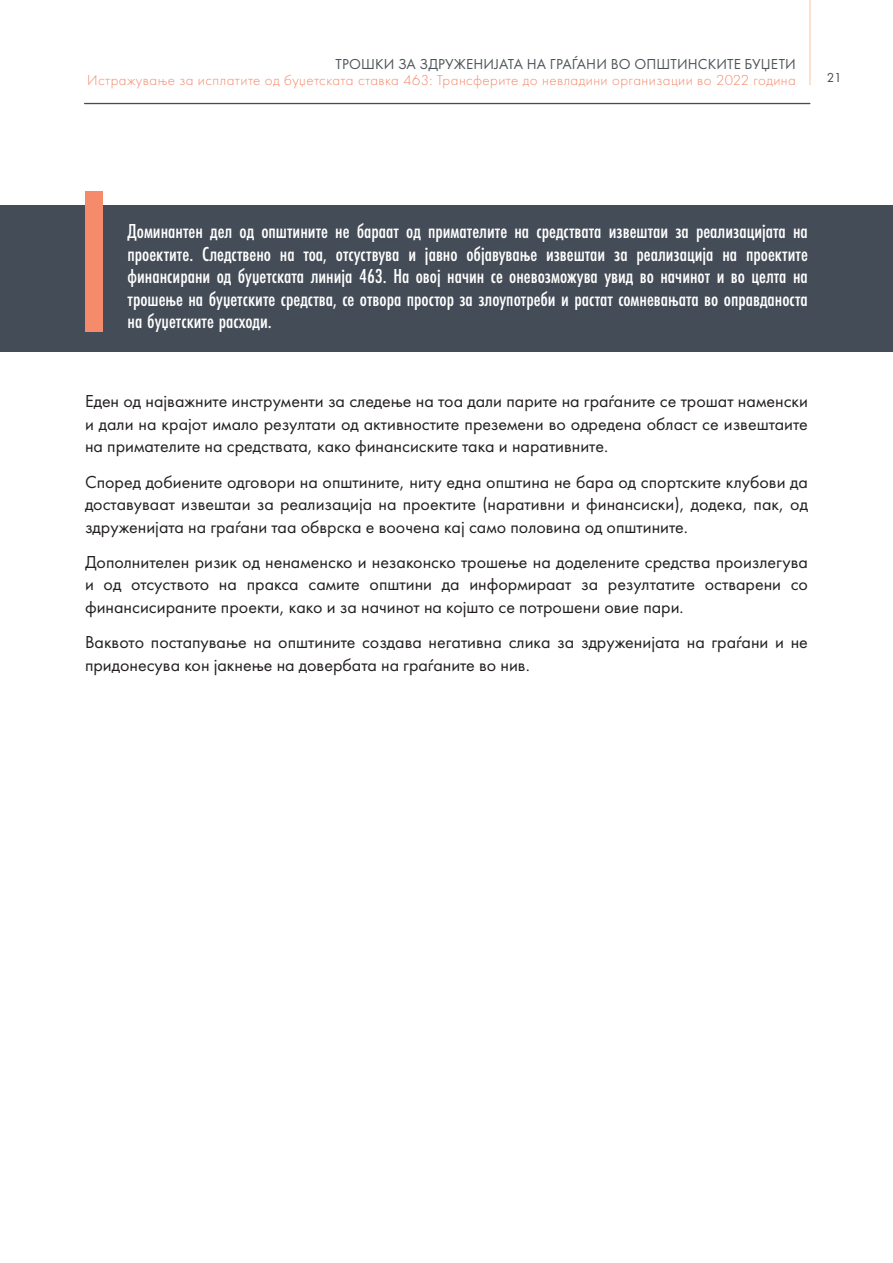
<style>
.page{position:relative;width:893px;height:1263px;background:#fff}
.page>*{position:absolute;margin:0;border:0;box-sizing:border-box;transform-origin:0 0}
.t1{font:500 21px/22.5px "Futura PT Cond";color:#fff;text-align:justify}
.t2{font:18px/22.5px "Futura PT";color:#231f20;text-align:justify}
.t3{font:300 15px "Futura PT";letter-spacing:.03em;color:#f58768}
.t4{font:15px "Futura PT";letter-spacing:.01em;color:#4e555a}
.t5{font:13.5px "Futura PT";color:#444c57}
</style>
<div class="page">
<hr style="left:809px;top:0;width:2px;height:85px;background:#fdd8c0">
<hr style="left:84px;top:103px;width:726px;height:1px;background:#444c57">
<div style="left:0;top:206px;width:893px;height:146px;background:#444c57"></div>
<div style="left:86px;top:191px;width:17px;height:141px;background:#f58b6a"></div>
<p class="t4" style="left:336px;top:55px;width:462px">ТРОШКИ ЗА ЗДРУЖЕНИЈАТА НА ГРАЃАНИ ВО ОПШТИНСКИТЕ БУЏЕТИ</p>
<p class="t3" style="left:87px;top:72px;width:710px">Истражување за исплатите од буџетската ставка 463: Трансферите до невладини организации во 2022 година</p>
<p class="t5" style="left:827px;top:69px;width:17px">21</p>
<p class="t1" style="left:128px;top:220px;width:682px">Доминантен дел од општините не бараат од примателите на средствата извештаи за реализацијата на проектите. Следствено на тоа, отсуствува и јавно објавување извештаи за реализација на проектите финансирани од буџетската линија 463. На овој начин се оневозможува увид во начинот и во целта на трошење на буџетските средства, се отвора простор за злоупотреби и растат сомневањата во оправданоста на буџетските расходи.</p>
<p class="t2" style="left:85px;top:390px;width:724px">Еден од најважните инструменти за следење на тоа дали парите на граѓаните се трошат наменски и дали на крајот имало резултати од активностите преземени во одредена област се извештаите на примателите на средствата, како финансиските така и наративните.</p>
<p class="t2" style="left:85px;top:470px;width:724px">Според добиените одговори на општините, ниту една општина не бара од спортските клубови да доставуваат извештаи за реализација на проектите (наративни и финансиски), додека, пак, од здруженијата на граѓани таа обврска е воочена кај само половина од општините.</p>
<p class="t2" style="left:85px;top:551px;width:724px">Дополнителен ризик од ненаменско и незаконско трошење на доделените средства произлегува и од отсуството на пракса самите општини да информираат за резултатите остварени со финансисираните проекти, како и за начинот на којшто се потрошени овие пари.</p>
<p class="t2" style="left:85px;top:631px;width:724px">Ваквото постапување на општините создава негативна слика за здруженијата на граѓани и не придонесува кон јакнење на довербата на граѓаните во нив.</p>
</div>
